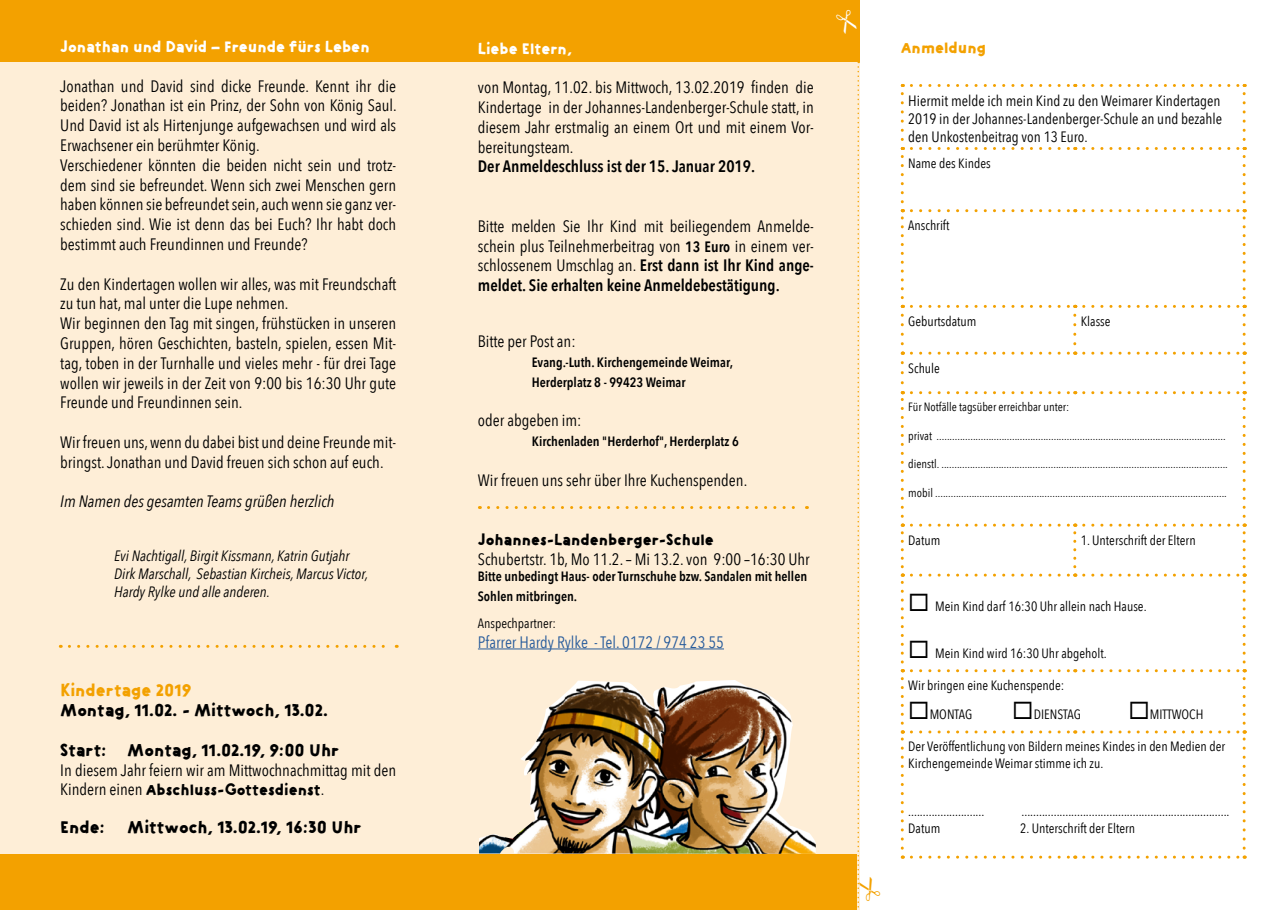
<style>
.page{position:relative;width:1280px;height:910px;background:#fff}
.page>*{position:absolute;margin:0;border:0;box-sizing:border-box;transform-origin:0 0}
.t1{font:16.5px/19.8px "Avenir Next Condensed";color:#000}
.t2{font:900 16.5px "Riya";color:#000}
.t3{font:italic 16.5px "Avenir Next Condensed";color:#000}
.t4{font:600 16.5px "Avenir Next Condensed";color:#000}
.t5{font:16.5px "Avenir Next Condensed";color:#275b9b}
.t6{font:900 16.5px "Riya";color:#f3a100}
.t7{font:15px/18px "Avenir Next Condensed";color:#000;text-align:justify}
.t8{font:italic 15px/18px "Avenir Next Condensed";color:#000}
.t9{font:900 15px "Riya";color:#000}
.t10{font:900 15px "Riya";color:#fff}
.t11{font:900 15px "Riya";color:#f3a100}
.t12{font:13.5px/16.2px "Avenir Next Condensed";color:#000}
.t13{font:600 13.5px/19.8px "Avenir Next Condensed";color:#000}
.t14{font:12px "Avenir Next Condensed";color:#000}
.s1{font-family:"Avenir Next Condensed";font-weight:400;font-size:16.5px}
.s2{font-weight:600;font-size:15px}
.s3{font-weight:600}
</style>
<div class="page">
<div style="left:0;top:0;width:859px;height:910px;background:#feeed7"></div>
<div style="left:0;top:0;width:859px;height:62px;background:#f3a100"></div>
<svg style="left:901px;top:84px;width:3px;height:55px"></svg>
<svg style="left:911px;top:84px;width:165px;height:3px"></svg>
<svg style="left:1084px;top:84px;width:162px;height:55px"></svg>
<svg style="left:901px;top:147px;width:3px;height:55px"></svg>
<svg style="left:911px;top:147px;width:165px;height:3px"></svg>
<svg style="left:1084px;top:147px;width:162px;height:55px"></svg>
<svg style="left:901px;top:209px;width:3px;height:89px"></svg>
<svg style="left:911px;top:209px;width:165px;height:3px"></svg>
<svg style="left:1084px;top:209px;width:162px;height:89px"></svg>
<svg style="left:901px;top:305px;width:3px;height:39px"></svg>
<svg style="left:911px;top:305px;width:165px;height:39px"></svg>
<svg style="left:1084px;top:305px;width:162px;height:39px"></svg>
<svg style="left:901px;top:352px;width:3px;height:31px"></svg>
<svg style="left:911px;top:352px;width:165px;height:3px"></svg>
<svg style="left:1084px;top:352px;width:162px;height:31px"></svg>
<svg style="left:901px;top:391px;width:3px;height:125px"></svg>
<svg style="left:911px;top:391px;width:165px;height:3px"></svg>
<svg style="left:1084px;top:391px;width:162px;height:125px"></svg>
<svg style="left:901px;top:524px;width:3px;height:43px"></svg>
<svg style="left:911px;top:524px;width:165px;height:43px"></svg>
<svg style="left:1084px;top:524px;width:162px;height:43px"></svg>
<svg style="left:901px;top:574px;width:3px;height:88px"></svg>
<svg style="left:911px;top:574px;width:165px;height:3px"></svg>
<svg style="left:1084px;top:574px;width:162px;height:88px"></svg>
<svg style="left:901px;top:669px;width:3px;height:54px"></svg>
<svg style="left:911px;top:669px;width:165px;height:3px"></svg>
<svg style="left:1084px;top:669px;width:162px;height:54px"></svg>
<svg style="left:901px;top:730px;width:3px;height:118px"></svg>
<svg style="left:911px;top:730px;width:165px;height:3px"></svg>
<svg style="left:1084px;top:730px;width:162px;height:118px"></svg>
<svg style="left:911px;top:856px;width:165px;height:3px"></svg>
<svg style="left:1084px;top:856px;width:161px;height:3px"></svg>
<svg style="left:488px;top:506px;width:319px;height:3px"></svg>
<img style="left:479px;top:680px;width:337px;height:174px">
<hr style="left:478px;top:648px;width:246px;height:1px;background:#275b9b">
<div style="left:0;top:855px;width:857px;height:55px;background:#f3a100"></div>
<svg style="left:69px;top:645px;width:328px;height:3px"></svg>
<svg style="left:857px;top:62px;width:3px;height:848px"></svg>
<p class="t10" style="left:60px;top:37px;width:311px">Jonathan und David – Freunde fürs Leben</p>
<p class="t1" style="left:60px;top:75px;width:338px">Jonathan und David sind dicke Freunde. Kennt ihr die beiden? Jonathan ist ein Prinz, der Sohn von König Saul.<br>Und David ist als Hirtenjunge aufgewachsen und wird als Erwachsener ein berühmter König.<br>Verschiedener könnten die beiden nicht sein und trotz&shy;dem sind sie befreundet. Wenn sich zwei Menschen gern haben können sie befreundet sein, auch wenn sie ganz ver&shy;schieden sind. Wie ist denn das bei Euch? Ihr habt doch bestimmt auch Freundinnen und Freunde?</p>
<p class="t1" style="left:60px;top:273px;width:337px">Zu den Kindertagen wollen wir alles, was mit Freundschaft zu tun hat, mal unter die Lupe nehmen.<br>Wir beginnen den Tag mit singen, frühstücken in unseren Gruppen, hören Geschichten, basteln, spielen, essen Mit&shy;tag, toben in der Turnhalle und vieles mehr - für drei Tage wollen wir jeweils in der Zeit von 9:00 bis 16:30 Uhr gute Freunde und Freundinnen sein.</p>
<p class="t1" style="left:60px;top:432px;width:337px">Wir freuen uns, wenn du dabei bist und deine Freunde mit&shy;bringst. Jonathan und David freuen sich schon auf euch.</p>
<p class="t3" style="left:60px;top:492px;width:276px">Im Namen des gesamten Teams grüßen herzlich</p>
<p class="t8" style="left:114px;top:547px;width:255px">Evi Nachtigall, Birgit Kissmann, Katrin Gutjahr<br>Dirk Marschall, Sebastian Kircheis, Marcus Victor,<br>Hardy Rylke und alle anderen.</p>
<p class="t6" style="left:60px;top:680px;width:133px">Kindertage 2019</p>
<p class="t2" style="left:60px;top:700px;width:270px">Montag, 11.02. - Mittwoch, 13.02.</p>
<p class="t2" style="left:60px;top:740px;width:280px">Start: Montag, 11.02.19, 9:00 Uhr</p>
<p class="t1" style="left:60px;top:759px;width:337px">In diesem Jahr feiern wir am Mittwochnachmittag mit den</p>
<p class="t9" style="left:60px;top:781px;width:266px"><span class="s1">Kindern einen</span> Abschluss-Gottesdienst<span class="s1">.</span></p>
<p class="t2" style="left:60px;top:817px;width:46px">Ende:</p>
<p class="t2" style="left:127px;top:817px;width:236px">Mittwoch, 13.02.19, 16:30 Uhr</p>
<p class="t10" style="left:478px;top:39px;width:95px">Liebe Eltern,</p>
<p class="t1" style="left:478px;top:77px;width:337px;text-align:justify">von Montag, 11.02. bis Mittwoch, 13.02.2019 finden die Kindertage in der Johannes-Landenberger-Schule statt, in diesem Jahr erstmalig an einem Ort und mit einem Vor&shy;bereitungsteam.</p>
<p class="t4" style="left:478px;top:152px;width:279px">Der Anmeldeschluss ist der 15. Januar 2019.</p>
<p class="t1" style="left:478px;top:215px;width:337px;text-align:justify">Bitte melden Sie Ihr Kind mit beiliegendem Anmelde&shy;schein plus Teilnehmerbeitrag von <span class="s2">13 Euro</span> in einem ver&shy;schlossenem Umschlag an. <span class="s3">Erst dann ist Ihr Kind ange&shy;meldet. Sie erhalten keine Anmeldebestätigung.</span></p>
<p class="t1" style="left:478px;top:331px;width:99px">Bitte per Post an:</p>
<p class="t13" style="left:532px;top:352px;width:203px">Evang.-Luth. Kirchengemeinde Weimar,<br>Herderplatz 8 - 99423 Weimar</p>
<p class="t1" style="left:478px;top:410px;width:105px">oder abgeben im:</p>
<p class="t13" style="left:532px;top:431px;width:208px">Kirchenladen "Herderhof", Herderplatz 6</p>
<p class="t1" style="left:478px;top:469px;width:271px">Wir freuen uns sehr über Ihre Kuchenspenden.</p>
<p class="t9" style="left:478px;top:530px;width:238px">Johannes-Landenberger-Schule</p>
<p class="t1" style="left:478px;top:548px;width:333px">Schubertstr. 1b, Mo 11.2. – Mi 13.2. von 9:00 –16:30 Uhr</p>
<p class="t13" style="left:478px;top:566px;width:331px">Bitte unbedingt Haus- oder Turnschuhe bzw. Sandalen mit hellen<br>Sohlen mitbringen.</p>
<p class="t12" style="left:478px;top:614px;width:80px">Anspechpartner:</p>
<p class="t5" style="left:478px;top:628px;width:248px">Pfarrer Hardy Rylke - Tel. 0172 / 974 23 55</p>
<p class="t11" style="left:901px;top:39px;width:87px">Anmeldung</p>
<p class="t7" style="left:908px;top:92px;width:315px">Hiermit melde ich mein Kind zu den Weimarer Kindertagen 2019 in der Johannes-Landenberger-Schule an und bezahle den Unkostenbeitrag von 13 Euro.</p>
<p class="t12" style="left:908px;top:155px;width:84px">Name des Kindes</p>
<p class="t12" style="left:908px;top:217px;width:43px">Anschrift</p>
<p class="t12" style="left:908px;top:312px;width:70px">Geburtsdatum</p>
<p class="t12" style="left:1081px;top:312px;width:31px">Klasse</p>
<p class="t12" style="left:908px;top:359px;width:33px">Schule</p>
<p class="t14" style="left:908px;top:396px;width:162px">Für Notfälle tagsüber erreichbar unter:</p>
<p class="t14" style="left:908px;top:425px;width:319px">privat ...............................................................................................................</p>
<p class="t14" style="left:908px;top:454px;width:321px">dienstl. ..............................................................................................................</p>
<p class="t14" style="left:908px;top:483px;width:320px">mobil ................................................................................................................</p>
<p class="t12" style="left:908px;top:531px;width:34px">Datum</p>
<p class="t12" style="left:1081px;top:531px;width:116px">1. Unterschrift der Eltern</p>
<p class="t12" style="left:908px;top:598px;width:240px">◻ Mein Kind darf 16:30 Uhr allein nach Hause.</p>
<p class="t12" style="left:908px;top:644px;width:200px">◻ Mein Kind wird 16:30 Uhr abgeholt.</p>
<p class="t12" style="left:908px;top:677px;width:158px">Wir bringen eine Kuchenspende:</p>
<p class="t12" style="left:908px;top:706px;width:66px">◻MONTAG</p>
<p class="t12" style="left:1012px;top:706px;width:70px">◻DIENSTAG</p>
<p class="t12" style="left:1128px;top:706px;width:77px">◻MITTWOCH</p>
<p class="t12" style="left:908px;top:738px;width:318px">Der Veröffentlichung von Bildern meines Kindes in den Medien der<br>Kirchengemeinde Weimar stimme ich zu.</p>
<p class="t12" style="left:908px;top:803px;width:78px">..........................</p>
<p class="t12" style="left:1021px;top:803px;width:209px">.......................................................................</p>
<p class="t12" style="left:908px;top:819px;width:34px">Datum</p>
<p class="t12" style="left:1020px;top:819px;width:116px">2. Unterschrift der Eltern</p>
</div>
